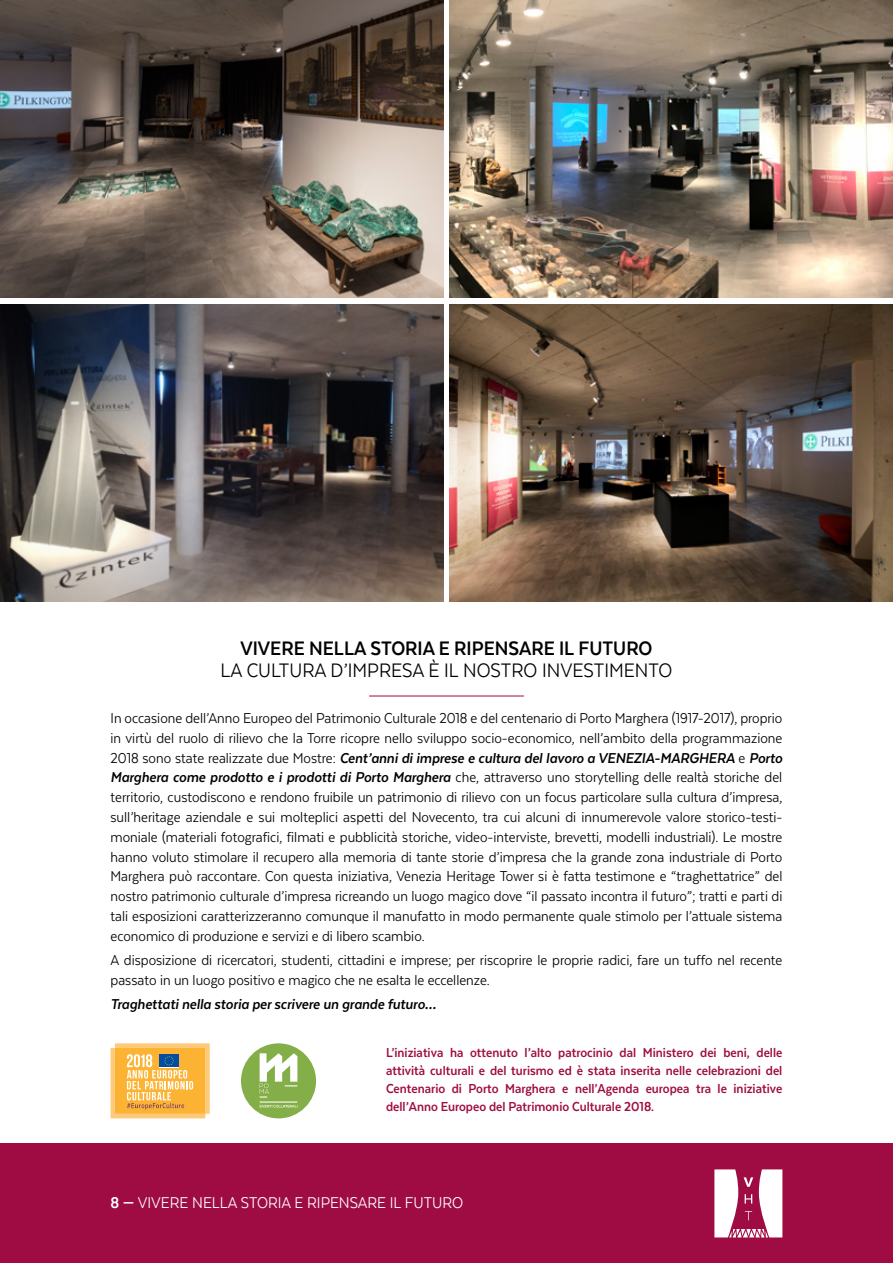
<style>
.page{position:relative;width:893px;height:1263px;background:#fff}
.page>*{position:absolute;margin:0;border:0;box-sizing:border-box;transform-origin:0 0}
.t1{font:22.5px "Texta Narrow";color:#000}
.t2{font:700 22.5px "Texta Narrow";color:#000}
.t3{font:18px "Texta Narrow";color:#fff}
.t4{font:16.5px/19.8px "Texta Narrow";color:#000;text-align:justify}
.t5{font:italic 700 16.5px "Texta Narrow";color:#000}
.t6{font:700 15px/18px "Texta Narrow";color:#9f0c43;text-align:justify}
.s1{font-weight:700;font-style:italic}
.s2{font-weight:700}
</style>
<div class="page">
<div style="left:0;top:1144px;width:893px;height:119px;background:#9f0c43"></div>
<svg style="left:714px;top:1169px;width:68px;height:68px"></svg>
<img style="left:449px;top:304px;width:444px;height:298px">
<hr style="left:369px;top:696px;width:155px;height:1px;background:#9f0c43">
<div style="left:241px;top:1043px;width:75px;height:75px;background:#84ae47;border-radius:50%"></div>
<hr style="left:260px;top:1101px;width:37px;height:1px;background:#fff">
<svg style="left:260px;top:1053px;width:37px;height:44px"></svg>
<svg style="left:260px;top:1105px;width:36px;height:2px"></svg>
<svg style="left:111px;top:1043px;width:99px;height:75px;background:#f2bc60"></svg>
<img style="left:449px;top:0;width:444px;height:298px">
<img style="left:0;top:304px;width:443px;height:298px">
<img style="left:0;top:0;width:443px;height:298px">
<h1 class="t2" style="left:240px;top:636px;width:414px">VIVERE NELLA STORIA E RIPENSARE IL FUTURO</h1>
<h1 class="t1" style="left:221px;top:659px;width:453px">LA CULTURA D’IMPRESA È IL NOSTRO INVESTIMENTO</h1>
<p class="t4" style="left:111px;top:708px;width:673px">In occasione dell’Anno Europeo del Patrimonio Culturale 2018 e del centenario di Porto Marghera (1917-2017), proprio in virtù del ruolo di rilievo che la Torre ricopre nello sviluppo socio-economico, nell’ambito della programmazione 2018 sono state realizzate due Mostre: <span class="s1">Cent’anni di imprese e cultura del lavoro a VENEZIA-MARGHERA</span> e <span class="s1">Porto Marghera come prodotto e i prodotti di Porto Marghera</span> che, attraverso uno storytelling delle realtà storiche del territorio, custodiscono e rendono fruibile un patrimonio di rilievo con un focus particolare sulla cultura d’impresa, sull’heritage aziendale e sui molteplici aspetti del Novecento, tra cui alcuni di innumerevole valore storico-testi&shy;moniale (materiali fotografici, filmati e pubblicità storiche, video-interviste, brevetti, modelli industriali). Le mostre hanno voluto stimolare il recupero alla memoria di tante storie d’impresa che la grande zona industriale di Porto Marghera può raccontare. Con questa iniziativa, Venezia Heritage Tower si è fatta testimone e “traghettatrice” del nostro patrimonio culturale d’impresa ricreando un luogo magico dove “il passato incontra il futuro”; tratti e parti di tali esposizioni caratterizzeranno comunque il manufatto in modo permanente quale stimolo per l’attuale sistema economico di produzione e servizi e di libero scambio.</p>
<p class="t4" style="left:111px;top:950px;width:673px">A disposizione di ricercatori, studenti, cittadini e imprese; per riscoprire le proprie radici, fare un tuffo nel recente passato in un luogo positivo e magico che ne esalta le eccellenze.</p>
<p class="t5" style="left:111px;top:995px;width:327px">Traghettati nella storia per scrivere un grande futuro…</p>
<p class="t6" style="left:386px;top:1043px;width:398px">L’iniziativa ha ottenuto l’alto patrocinio dal Ministero dei beni, delle attività culturali e del turismo ed è stata inserita nelle celebrazioni del Centenario di Porto Marghera e nell’Agenda europea tra le iniziative dell’Anno Europeo del Patrimonio Culturale 2018.</p>
<p class="t3" style="left:111px;top:1194px;width:354px"><span class="s2">8 —</span> VIVERE NELLA STORIA E RIPENSARE IL FUTURO</p>
</div>
